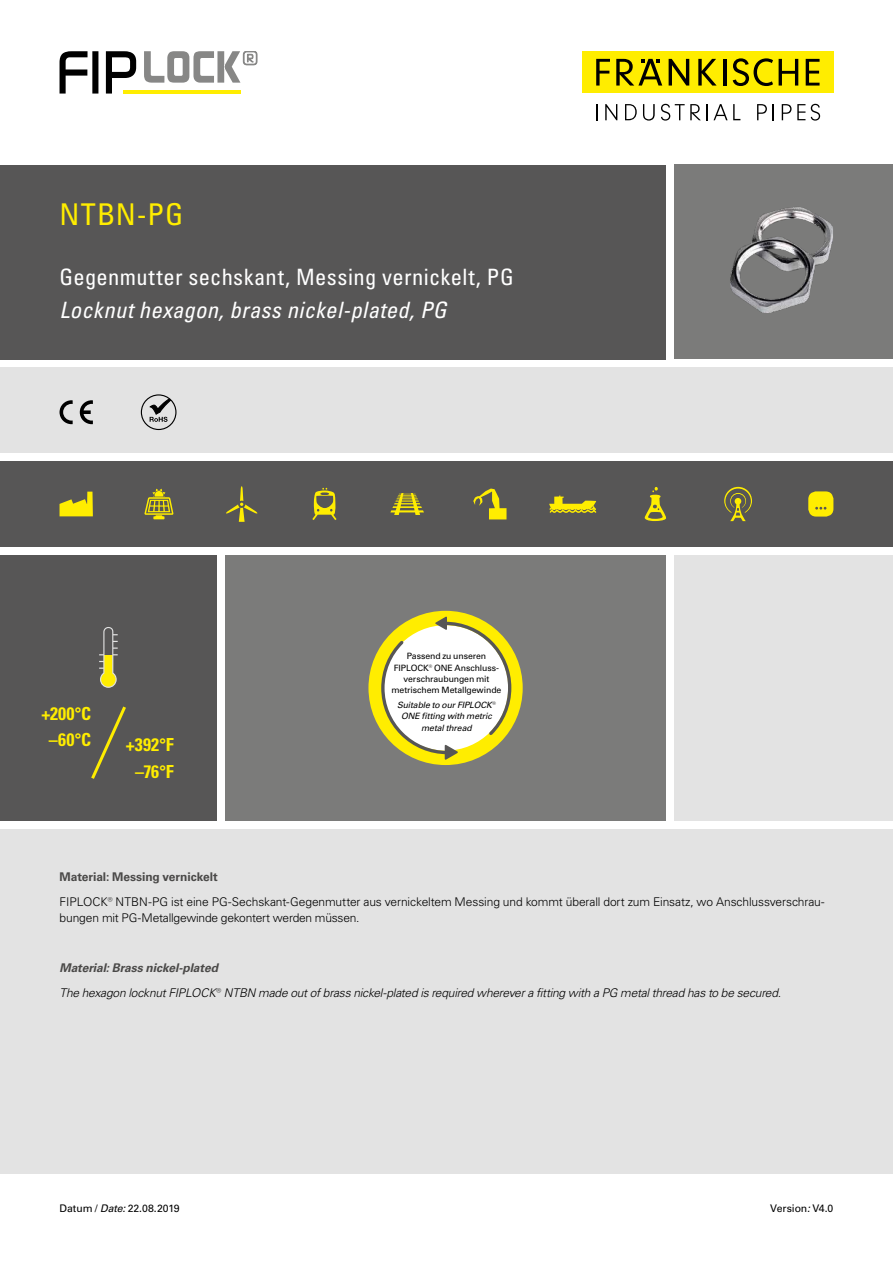
<style>
.page{position:relative;width:893px;height:1263px;background:#fff}
.page>*{position:absolute;margin:0;border:0;box-sizing:border-box;transform-origin:0 0}
.t1{font:condensed 30px "Univers LT Pro";letter-spacing:.04em;color:#ffed00}
.t2{font:condensed 22.5px "Univers LT Pro";letter-spacing:.02em;color:#fff}
.t3{font:italic condensed 22.5px "Univers LT Pro";letter-spacing:.015em;color:#fff}
.t4{font:700 condensed 18px/26.5px "Univers LT Pro";letter-spacing:.01em;color:#ffed00;text-align:center}
.t5{font:300 12px/16.5px "Univers LT Pro 45";letter-spacing:-.01em;color:#000}
.t6{font:italic 300 12px "Univers LT Pro 45";letter-spacing:-.02em;color:#000}
.t7{font:italic 700 12px "Univers LT Pro 65";letter-spacing:-.005em;color:#4a4948}
.t8{font:700 12px "Univers LT Pro 65";letter-spacing:-.005em;color:#4a4948}
.t9{font:10.5px "Univers LT Pro 55 Roman";letter-spacing:-.005em;color:#000}
.t10{font:8.7px/11.2px "Univers LT Pro 55 Roman";letter-spacing:-.01em;color:#000;text-align:center}
.t11{font:italic 8.7px/11.2px "Univers LT Pro 55";letter-spacing:-.015em;color:#000;text-align:center}
.s1{font-family:"Univers LT Pro 55";font-style:italic}
</style>
<div class="page">
<div style="left:0;top:368px;width:893px;height:85px;background:#e3e3e3"></div>
<div style="left:0;top:165px;width:665px;height:194px;background:#575656"></div>
<div style="left:674px;top:165px;width:219px;height:194px;background:#7b7b7a"></div>
<div style="left:0;top:829px;width:893px;height:345px;background:#e3e3e3"></div>
<div style="left:674px;top:555px;width:219px;height:266px;background:#e3e3e3"></div>
<div style="left:0;top:555px;width:217px;height:266px;background:#575656"></div>
<div style="left:225px;top:555px;width:440px;height:266px;background:#7b7b7a"></div>
<div style="left:0;top:461px;width:893px;height:85px;background:#575656"></div>
<div style="left:582px;top:51px;width:251px;height:42px;background:#ffed00"></div>
<svg style="left:596px;top:59px;width:14px;height:27px"></svg>
<svg style="left:616px;top:59px;width:46px;height:27px"></svg>
<svg style="left:669px;top:59px;width:20px;height:27px"></svg>
<svg style="left:698px;top:59px;width:19px;height:27px"></svg>
<hr style="left:723px;top:59px;width:3px;height:27px;background:#000">
<svg style="left:733px;top:58px;width:40px;height:28px"></svg>
<svg style="left:779px;top:59px;width:19px;height:27px"></svg>
<svg style="left:806px;top:59px;width:13px;height:27px"></svg>
<svg style="left:596px;top:104px;width:2px;height:16px"></svg>
<svg style="left:605px;top:104px;width:12px;height:16px"></svg>
<svg style="left:625px;top:104px;width:12px;height:16px"></svg>
<svg style="left:643px;top:104px;width:12px;height:17px"></svg>
<svg style="left:707px;top:104px;width:33px;height:16px"></svg>
<svg style="left:757px;top:104px;width:10px;height:16px"></svg>
<svg style="left:773px;top:104px;width:1px;height:16px"></svg>
<svg style="left:782px;top:104px;width:9px;height:16px"></svg>
<svg style="left:797px;top:104px;width:8px;height:16px"></svg>
<svg style="left:661px;top:104px;width:40px;height:17px"></svg>
<svg style="left:811px;top:104px;width:9px;height:17px"></svg>
<svg style="left:144px;top:51px;width:113px;height:32px"></svg>
<svg style="left:60px;top:51px;width:76px;height:43px"></svg>
<hr style="left:123px;top:90px;width:118px;height:4px;background:#ffed00">
<svg style="left:724px;top:487px;width:28px;height:34px"></svg>
<svg style="left:312px;top:488px;width:25px;height:32px"></svg>
<svg style="left:144px;top:489px;width:29px;height:30px"></svg>
<svg style="left:60px;top:492px;width:33px;height:24px"></svg>
<svg style="left:390px;top:493px;width:34px;height:22px"></svg>
<svg style="left:473px;top:488px;width:33px;height:31px"></svg>
<svg style="left:808px;top:491px;width:25px;height:26px"></svg>
<svg style="left:644px;top:487px;width:22px;height:34px"></svg>
<svg style="left:226px;top:486px;width:32px;height:36px"></svg>
<svg style="left:549px;top:495px;width:48px;height:18px"></svg>
<svg style="left:80px;top:400px;width:13px;height:24px"></svg>
<svg style="left:60px;top:400px;width:13px;height:24px"></svg>
<div style="left:141px;top:394px;width:35px;height:36px;border:1px solid #000;border-radius:50%"></div>
<svg style="left:148px;top:395px;width:28px;height:27px"></svg>
<svg style="left:99px;top:627px;width:19px;height:61px"></svg>
<img style="left:730px;top:207px;width:103px;height:106px">
<div style="left:368px;top:611px;width:155px;height:154px;background:#ffed00;border-radius:50%"></div>
<svg style="left:380px;top:616px;width:133px;height:144px"></svg>
<svg style="left:91px;top:706px;width:35px;height:73px"></svg>
<h1 class="t1" style="left:60px;top:203px;width:126px">NTBN-PG</h1>
<h2 class="t2" style="left:60px;top:269px;width:456px">Gegenmutter sechskant, Messing vernickelt, PG</h2>
<h2 class="t3" style="left:60px;top:302px;width:388px">Locknut hexagon, brass nickel-plated, PG</h2>
<h3 class="t4" style="left:41px;top:701px;width:51px">+200°C –60°C</h3>
<h3 class="t4" style="left:126px;top:733px;width:50px">+392°F –76°F</h3>
<p class="t10" style="left:392px;top:651px;width:111px">Passend zu unseren<br>FIPLOCK® ONE Anschluss&shy;verschraubungen mit metrischem Metallgewinde</p>
<p class="t11" style="left:397px;top:700px;width:100px">Suitable to our FIPLOCK®<br>ONE fitting with metric metal thread</p>
<p class="t8" style="left:60px;top:872px;width:160px">Material: Messing vernickelt</p>
<p class="t5" style="left:60px;top:893px;width:766px">FIPLOCK® NTBN-PG ist eine PG-Sechskant-Gegenmutter aus vernickeltem Messing und kommt überall dort zum Einsatz, wo Anschlussverschrau&shy;bungen mit PG-Metallgewinde gekontert werden müssen.</p>
<p class="t7" style="left:60px;top:963px;width:160px">Material: Brass nickel-plated</p>
<p class="t6" style="left:60px;top:988px;width:723px">The hexagon locknut FIPLOCK ® NTBN made out of brass nickel-plated is required wherever a fitting with a PG metal thread has to be secured.</p>
<p class="t9" style="left:60px;top:1203px;width:122px">Datum / <span class="s1">Date:</span> 22.08.2019</p>
<p class="t9" style="left:770px;top:1203px;width:65px">Version<span class="s1">:</span> V4.0</p>
</div>
